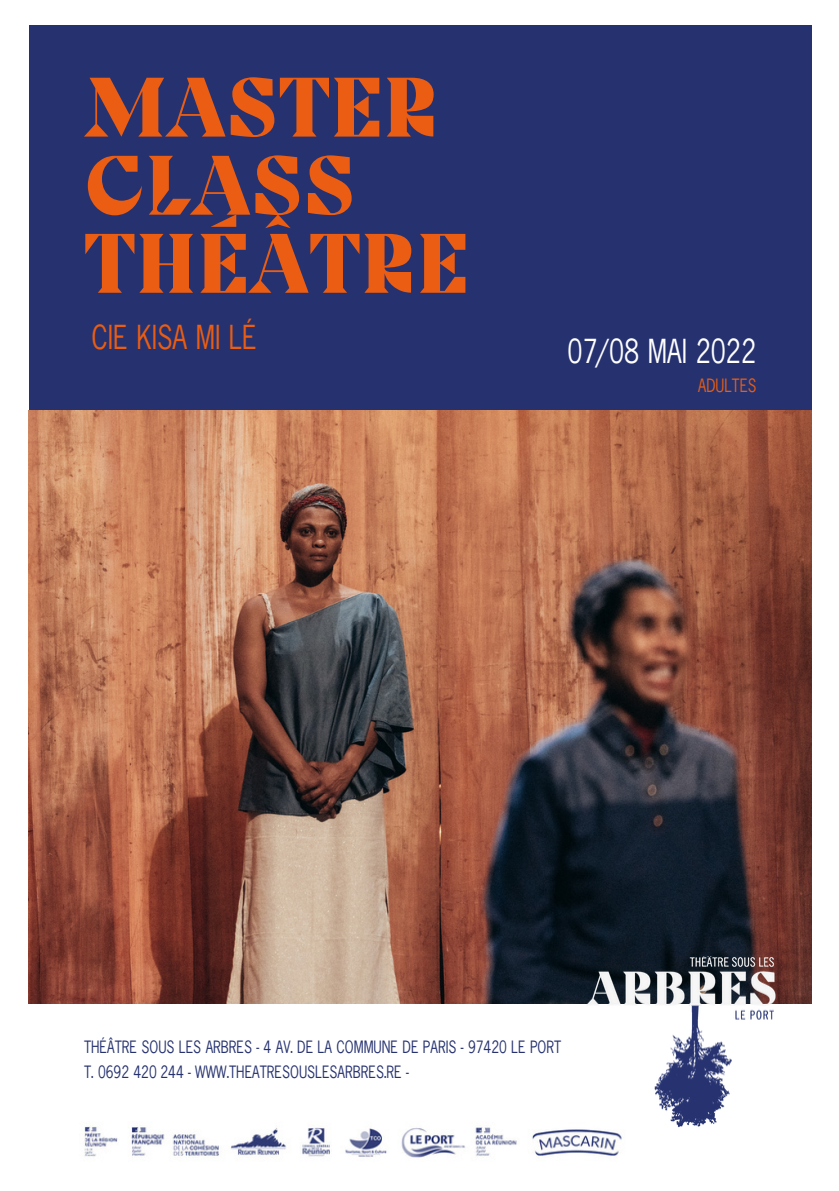
<style>
.page{position:relative;width:839px;height:1191px;background:#fff}
.page>*{position:absolute;margin:0;border:0;box-sizing:border-box;transform-origin:0 0}
.t1{font:900 84px "Cako";color:#ea5d12}
.t2{font:36px "News Gothic Cnd Normal";color:#fff}
.t3{font:36px "News Gothic Cnd Normal";color:#ea5d12}
.t4{font:20px "News Gothic Cnd Normal";color:#ea5d12}
.t5{font:18.6px "News Gothic Cnd Normal";color:#263270}
</style>
<div class="page">
<div style="left:29px;top:25px;width:782px;height:385px;background:#263270"></div>
<img style="left:29px;top:410px;width:782px;height:593px">
<img style="left:84px;top:1126px;width:538px;height:32px">
<img style="left:583px;top:956px;width:197px;height:173px">
<p class="t1" style="left:84px;top:56px;width:356px">MASTER</p>
<p class="t1" style="left:84px;top:134px;width:273px">CLASS</p>
<p class="t1" style="left:84px;top:212px;width:386px">THÉÂTRE</p>
<p class="t3" style="left:92px;top:325px;width:167px">CIE KISA MI LÉ</p>
<p class="t2" style="left:567px;top:339px;width:190px">07/08 MAI 2022</p>
<p class="t4" style="left:698px;top:379px;width:60px">ADULTES</p>
<p class="t5" style="left:84px;top:1040px;width:479px">THÉÂTRE SOUS LES ARBRES - 4 AV. DE LA COMMUNE DE PARIS - 97420 LE PORT</p>
<p class="t5" style="left:84px;top:1065px;width:326px">T. 0692 420 244 - WWW.THEATRESOUSLESARBRES.RE -</p>
</div>
